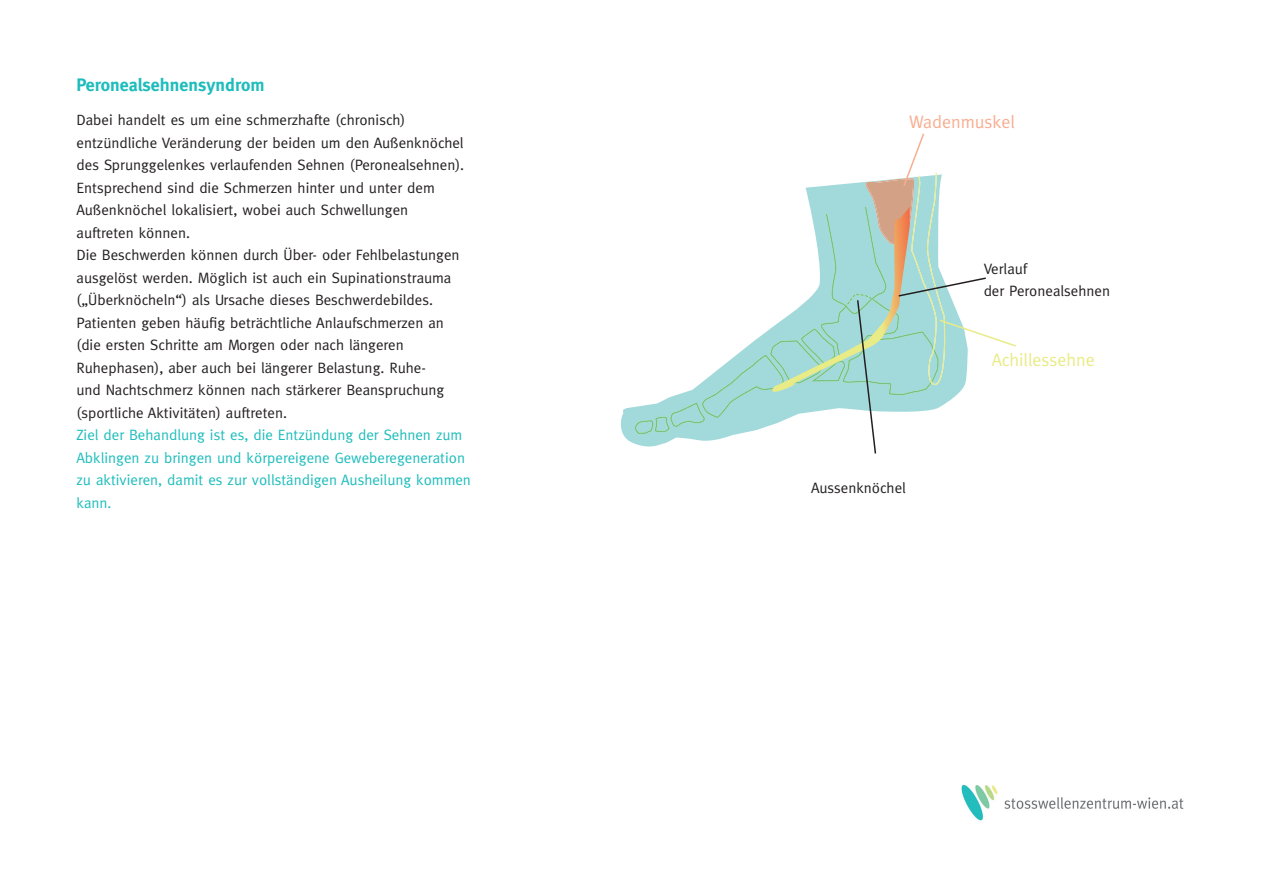
<style>
.page{position:relative;width:1263px;height:893px;background:#fff}
.page>*{position:absolute;margin:0;border:0;box-sizing:border-box;transform-origin:0 0}
.t1{font:700 18px "Meta";color:#1ebcbc}
.t2{font:18px "Meta";color:#e9eb86}
.t3{font:18px "Meta";color:#f8ae91}
.t4{font:15px/22.5px "Meta";color:#231f20}
.t5{font:15px/22.5px "Meta";color:#1ebcbc}
</style>
<div class="page">
<svg style="left:620px;top:407px;width:15px;height:37px"></svg>
<img style="left:961px;top:784px;width:223px;height:37px">
<svg style="left:635px;top:133px;width:381px;height:321px"></svg>
<p class="t1" style="left:77px;top:74px;width:189px">Peronealsehnensyndrom</p>
<p class="t4" style="left:77px;top:108px;width:389px">Dabei handelt es um eine schmerzhafte (chronisch) entzündliche Veränderung der beiden um den Außenknöchel des Sprunggelenkes verlaufenden Sehnen (Peronealsehnen).<br>Entsprechend sind die Schmerzen hinter und unter dem Außenknöchel lokalisiert, wobei auch Schwellungen auftreten können.<br>Die Beschwerden können durch Über- oder Fehlbelastungen ausgelöst werden. Möglich ist auch ein Supinationstrauma („Überknöcheln“) als Ursache dieses Beschwerdebildes.<br>Patienten geben häufig beträchtliche Anlaufschmerzen an (die ersten Schritte am Morgen oder nach längeren Ruhephasen), aber auch bei längerer Belastung. Ruhe-<br>und Nachtschmerz können nach stärkerer Beanspruchung (sportliche Aktivitäten) auftreten.</p>
<p class="t5" style="left:77px;top:423px;width:396px">Ziel der Behandlung ist es, die Entzündung der Sehnen zum Abklingen zu bringen und körpereigene Geweberegeneration zu aktivieren, damit es zur vollständigen Ausheilung kommen kann.</p>
<p class="t3" style="left:909px;top:112px;width:107px">Wadenmuskel</p>
<p class="t4" style="left:984px;top:257px;width:128px">Verlauf<br>der Peronealsehnen</p>
<p class="t4" style="left:811px;top:476px;width:96px">Aussenknöchel</p>
<p class="t2" style="left:992px;top:350px;width:105px">Achillessehne</p>
</div>
